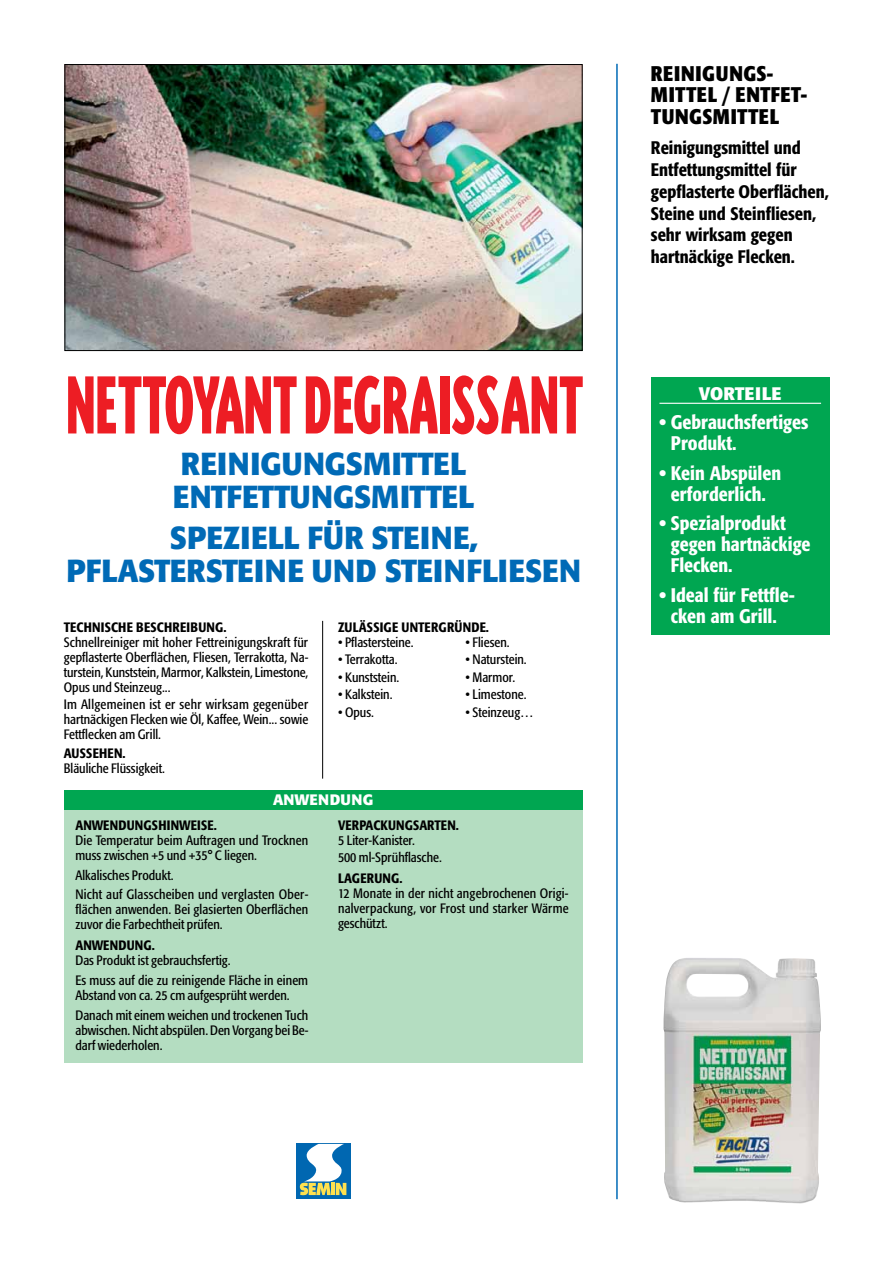
<style>
.page{position:relative;width:893px;height:1263px;background:#fff}
.page>*{position:absolute;margin:0;border:0;box-sizing:border-box;transform-origin:0 0}
.t1{font:900 95.1px "Triplex Cond";letter-spacing:-.01em;color:#ed1d24;scale:.82 1}
.t2{font:700 31.65px/33px "Formata";color:#006ab6;scale:.95 1}
.t3{font:700 condensed 21px/21.8px "Formata";letter-spacing:.02em;color:#000}
.t4{font:500 condensed 19.5px/21px "Formata";color:#fff}
.t5{font:500 condensed 18px/21.8px "Formata";color:#000}
.t6{font:700 18px "Formata";color:#fff}
.t7{font:700 15px "Formata";letter-spacing:.02em;color:#fff}
.t8{font:condensed 13.5px/15px "Formata";color:#000}
.t9{font:500 condensed 13.5px "Formata";letter-spacing:.02em;color:#000}
.t10{font:condensed 13.5px/19.6px "Formata";letter-spacing:.02em;color:#000}
.t11{font:500 condensed 13.5px "Formata";color:#000}
</style>
<div class="page">
<hr style="left:616px;top:64px;width:2px;height:1135px;background:#006ab6">
<img style="left:67px;top:66px;width:514px;height:283px">
<div style="left:65px;top:64px;width:518px;height:287px;border:1px solid #000"></div>
<hr style="left:322px;top:621px;width:1px;height:158px;background:#000">
<div style="left:64px;top:790px;width:519px;height:272px;background:#b4ddc1"></div>
<div style="left:64px;top:790px;width:519px;height:20px;background:#00a651"></div>
<div style="left:651px;top:377px;width:179px;height:257px;background:#00a651"></div>
<hr style="left:659px;top:403px;width:162px;height:1px;background:#fff">
<svg style="left:296px;top:1143px;width:55px;height:56px"></svg>
<img style="left:663px;top:958px;width:158px;height:246px">
<h1 class="t1" style="left:65px;top:360px;width:631px">NETTOYANT DEGRAISSANT</h1>
<h2 class="t2" style="left:173px;top:447px;width:319px">REINIGUNGSMITTEL<br>ENTFETTUNGSMITTEL</h2>
<h2 class="t2" style="left:66px;top:521px;width:543px;text-align:center">SPEZIELL FÜR STEINE,<br>PFLASTERSTEINE UND STEINFLIESEN</h2>
<p class="t9" style="left:64px;top:619px;width:164px">TECHNISCHE BESCHREIBUNG.</p>
<p class="t8" style="left:64px;top:634px;width:246px;text-align:justify">Schnellreiniger mit hoher Fettreinigungskraft für gepflasterte Oberflächen, Fliesen, Terrakotta, Na&shy;turstein, Kunststein, Marmor, Kalkstein, Limestone, Opus und Steinzeug...</p>
<p class="t8" style="left:64px;top:697px;width:246px;text-align:justify">Im Allgemeinen ist er sehr wirksam gegenüber hartnäckigen Flecken wie Öl, Kaffee, Wein... sowie Fettflecken am Grill.</p>
<p class="t9" style="left:64px;top:745px;width:63px">AUSSEHEN.</p>
<p class="t8" style="left:64px;top:761px;width:103px">Bläuliche Flüssigkeit.</p>
<p class="t9" style="left:338px;top:619px;width:152px">ZULÄSSIGE UNTERGRÜNDE.</p>
<p class="t8" style="left:338px;top:634px;width:77px">• Pflastersteine.</p>
<p class="t8" style="left:466px;top:634px;width:46px">• Fliesen.</p>
<p class="t8" style="left:338px;top:652px;width:61px">• Terrakotta.</p>
<p class="t8" style="left:466px;top:652px;width:63px">• Naturstein.</p>
<p class="t8" style="left:338px;top:669px;width:63px">• Kunststein.</p>
<p class="t8" style="left:466px;top:669px;width:51px">• Marmor.</p>
<p class="t8" style="left:338px;top:687px;width:56px">• Kalkstein.</p>
<p class="t8" style="left:466px;top:687px;width:62px">• Limestone.</p>
<p class="t8" style="left:338px;top:705px;width:37px">• Opus.</p>
<p class="t8" style="left:466px;top:705px;width:70px">• Steinzeug…</p>
<p class="t7" style="left:273px;top:790px;width:102px">ANWENDUNG</p>
<p class="t9" style="left:75px;top:817px;width:143px">ANWENDUNGSHINWEISE.</p>
<p class="t8" style="left:75px;top:833px;width:234px">Die Temperatur beim Auftragen und Trocknen muss zwischen +5 und +35° C liegen.</p>
<p class="t10" style="left:75px;top:865px;width:234px">Alkalisches Produkt.<br>Nicht auf Glasscheiben und verglasten Ober-</p>
<p class="t8" style="left:75px;top:902px;width:234px">flächen anwenden. Bei glasierten Oberflächen zuvor die Farbechtheit prüfen.</p>
<p class="t9" style="left:75px;top:937px;width:81px">ANWENDUNG.</p>
<p class="t8" style="left:75px;top:951px;width:234px;line-height:19.6px">Das Produkt ist gebrauchsfertig.<br>Es muss auf die zu reinigende Fläche in einem</p>
<p class="t8" style="left:75px;top:985px;width:234px;line-height:19.6px">Abstand von ca. 25 cm aufgesprüht werden.<br>Danach mit einem weichen und trockenen Tuch</p>
<p class="t8" style="left:75px;top:1022px;width:234px">abwischen. Nicht abspülen. Den Vorgang bei Be&shy;darf wiederholen.</p>
<p class="t11" style="left:338px;top:817px;width:122px">VERPACKUNGSARTEN.</p>
<p class="t8" style="left:338px;top:831px;width:105px;line-height:17.5px">5 Liter-Kanister.<br>500 ml-Sprühflasche.</p>
<p class="t9" style="left:338px;top:870px;width:66px">LAGERUNG.</p>
<p class="t8" style="left:338px;top:886px;width:232px;text-align:justify">12 Monate in der nicht angebrochenen Origi&shy;nalverpackung, vor Frost und starker Wärme geschützt.</p>
<h3 class="t3" style="left:651px;top:62px;width:158px">REINIGUNGS-<br>MITTEL / ENTFET-<br>TUNGSMITTEL</h3>
<h3 class="t5" style="left:651px;top:137px;width:180px">Reinigungsmittel und<br>Entfettungsmittel für gepflasterte Oberflächen,<br>Steine und Steinfliesen, sehr wirksam gegen hartnäckige Flecken.</h3>
<h3 class="t6" style="left:699px;top:382px;width:84px">VORTEILE</h3>
<h3 class="t4" style="left:671px;top:412px;width:139px;text-indent:-11px">• Gebrauchsfertiges<br>Produkt.</h3>
<h3 class="t4" style="left:659px;top:462px;width:123px;text-align:center">• Kein Abspülen erforderlich.</h3>
<h3 class="t4" style="left:671px;top:513px;width:141px;text-indent:-11px">• Spezialprodukt gegen hartnäckige<br>Flecken.</h3>
<h3 class="t4" style="left:659px;top:584px;width:137px;text-align:center">• Ideal für Fettfle&shy;cken am Grill.</h3>
</div>
